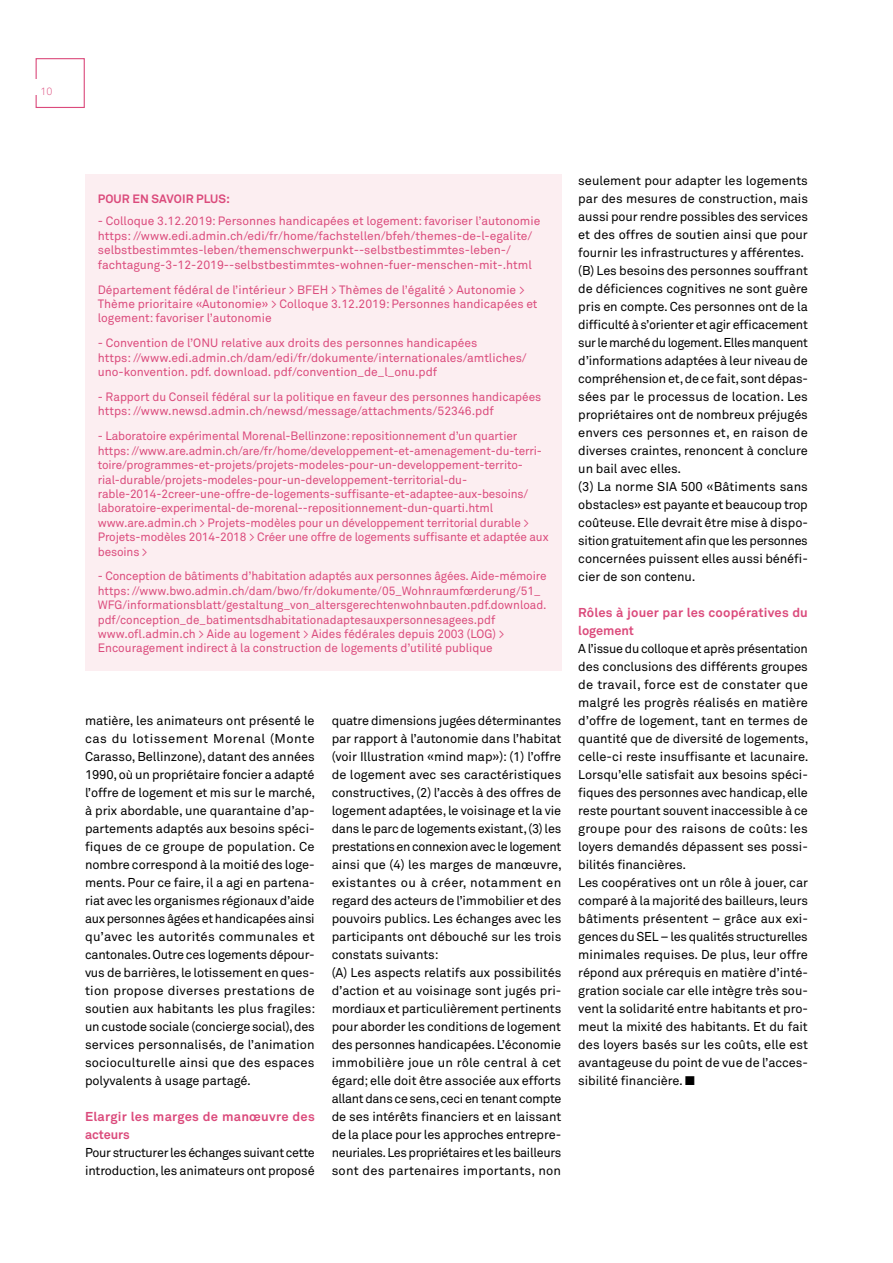
<style>
.page{position:relative;width:893px;height:1263px;background:#fff}
.page>*{position:absolute;margin:0;border:0;box-sizing:border-box;transform-origin:0 0}
.t1{font:12.75px/18px "Akkurat Std";letter-spacing:-.005em;color:#000}
.t2{font:700 12.75px/18px "Akkurat Std";letter-spacing:.015em;color:#db4b7c}
.t3{font:12.75px/18px "Akkurat Std";letter-spacing:-.025em;color:#000}
.t4{font:12px/14.4px "Akkurat Std";letter-spacing:-.005em;color:#db4b7c}
.t5{font:700 12px "Akkurat Std";letter-spacing:.01em;color:#db4b7c}
.t6{font:300 10.5px "Akkurat Std";color:#db4b7c}
</style>
<div class="page">
<div style="left:36px;top:58px;width:49px;height:50px;border:1px solid #db4b7c"></div>
<div style="left:0;top:79px;width:38px;height:16px;background:#fff"></div>
<div style="left:85px;top:174px;width:476px;height:497px;background:#fceef1"></div>
<p class="t6" style="left:40px;top:85px;width:13px">10</p>
<p class="t5" style="left:98px;top:191px;width:134px">POUR EN SAVOIR PLUS:</p>
<p class="t4" style="left:98px;top:214px;width:444px">- Colloque 3.12.2019: Personnes handicapées et logement: favoriser l’autonomie https: //www.edi.admin.ch/edi/fr/home/fachstellen/bfeh/themes-de-l-egalite/ selbstbestimmtes-leben/themenschwerpunkt--selbstbestimmtes-leben-/ fachtagung-3-12-2019--selbstbestimmtes-wohnen-fuer-menschen-mit-.html</p>
<p class="t4" style="left:98px;top:282px;width:441px">Département fédéral de l’intérieur &gt; BFEH &gt; Thèmes de l’égalité &gt; Autonomie &gt;<br>Thème prioritaire «Autonomie» &gt; Colloque 3.12.2019: Personnes handicapées et logement: favoriser l’autonomie</p>
<p class="t4" style="left:98px;top:336px;width:430px">- Convention de l’ONU relative aux droits des personnes handicapées<br>https: //www.edi.admin.ch/dam/edi/fr/dokumente/internationales/amtliches/ uno-konvention. pdf. download. pdf/convention_de_l_onu.pdf</p>
<p class="t4" style="left:98px;top:390px;width:445px">- Rapport du Conseil fédéral sur la politique en faveur des personnes handicapées https: //www.newsd.admin.ch/newsd/message/attachments/52346.pdf</p>
<p class="t4" style="left:98px;top:429px;width:452px">- Laboratoire expérimental Morenal-Bellinzone: repositionnement d’un quartier https: //www.are.admin.ch/are/fr/home/developpement-et-amenagement-du-terri&shy;toire/programmes-et-projets/projets-modeles-pour-un-developpement-territo&shy;rial-durable/projets-modeles-pour-un-developpement-territorial-du&shy;rable-2014-2creer-une-offre-de-logements-suffisante-et-adaptee-aux-besoins/ laboratoire-experimental-de-morenal--repositionnement-dun-quarti.html www.are.admin.ch &gt; Projets-modèles pour un développement territorial durable &gt; Projets-modèles 2014-2018 &gt; Créer une offre de logements suffisante et adaptée aux besoins &gt;</p>
<p class="t4" style="left:98px;top:569px;width:450px">- Conception de bâtiments d’habitation adaptés aux personnes âgées. Aide-mémoire https: //www.bwo.admin.ch/dam/bwo/fr/dokumente/05_Wohnraumfœrderung/51_ WFG/informationsblatt/gestaltung_von_altersgerechtenwohnbauten.pdf.download. pdf/conception_de_batimentsdhabitationadaptesauxpersonnesagees.pdf www.ofl.admin.ch &gt; Aide au logement &gt; Aides fédérales depuis 2003 (LOG) &gt; Encouragement indirect à la construction de logements d’utilité publique</p>
<p class="t1" style="left:85px;top:711px;width:232px;text-align:justify">matière, les animateurs ont présenté le cas du lotissement Morenal (Monte Carasso, Bellinzone), datant des années 1990, où un propriétaire foncier a adapté l’offre de logement et mis sur le marché, à prix abordable, une quarantaine d’ap&shy;partements adaptés aux besoins spéci&shy;fiques de ce groupe de population. Ce nombre correspond à la moitié des loge&shy;ments. Pour ce faire, il a agi en partena&shy;riat avec les organismes régionaux d’aide aux personnes âgées et handicapées ainsi qu’avec les autorités communales et cantonales. Outre ces logements dépour&shy;vus de barrières, le lotissement en ques&shy;tion propose diverses prestations de soutien aux habitants les plus fragiles: un custode sociale (concierge social), des services personnalisés, de l’animation socioculturelle ainsi que des espaces polyvalents à usage partagé.</p>
<p class="t2" style="left:85px;top:1107px;width:231px">Elargir les marges de manœuvre des acteurs</p>
<p class="t3" style="left:85px;top:1143px;width:231px">Pour structurer les échanges suivant cette introduction, les animateurs ont proposé</p>
<p class="t1" style="left:332px;top:711px;width:232px">quatre dimensions jugées déterminantes par rapport à l’autonomie dans l’habitat (voir Illustration «mind map»): (1) l’offre de logement avec ses caractéristiques constructives, (2) l’accès à des offres de logement adaptées, le voisinage et la vie dans le parc de logements existant, (3) les prestations en connexion avec le logement ainsi que (4) les marges de manœuvre, existantes ou à créer, notamment en regard des acteurs de l’immobilier et des pouvoirs publics. Les échanges avec les participants ont débouché sur les trois constats suivants:<br>(A) Les aspects relatifs aux possibilités d’action et au voisinage sont jugés pri&shy;mordiaux et particulièrement pertinents pour aborder les conditions de logement des personnes handicapées. L’économie immobilière joue un rôle central à cet égard; elle doit être associée aux efforts allant dans ce sens, ceci en tenant compte de ses intérêts financiers et en laissant de la place pour les approches entrepre&shy;neuriales. Les propriétaires et les bailleurs sont des partenaires importants, non</p>
<p class="t1" style="left:578px;top:171px;width:231px">seulement pour adapter les logements par des mesures de construction, mais aussi pour rendre possibles des services et des offres de soutien ainsi que pour fournir les infrastructures y afférentes. (B) Les besoins des personnes souffrant de déficiences cognitives ne sont guère pris en compte. Ces personnes ont de la difficulté à s’orienter et agir efficacement sur le marché du logement. Elles manquent d’informations adaptées à leur niveau de compréhension et, de ce fait, sont dépas&shy;sées par le processus de location. Les propriétaires ont de nombreux préjugés envers ces personnes et, en raison de diverses craintes, renoncent à conclure un bail avec elles.<br>(3) La norme SIA 500 «Bâtiments sans obstacles» est payante et beaucoup trop coûteuse. Elle devrait être mise à dispo&shy;sition gratuitement afin que les personnes concernées puissent elles aussi bénéfi&shy;cier de son contenu.</p>
<p class="t2" style="left:578px;top:603px;width:231px">Rôles à jouer par les coopératives du logement</p>
<p class="t1" style="left:578px;top:639px;width:232px">A l’issue du colloque et après présentation des conclusions des différents groupes de travail, force est de constater que malgré les progrès réalisés en matière d’offre de logement, tant en termes de quantité que de diversité de logements, celle-ci reste insuffisante et lacunaire.<br>Lorsqu’elle satisfait aux besoins spéci&shy;fiques des personnes avec handicap, elle reste pourtant souvent inaccessible à ce groupe pour des raisons de coûts: les loyers demandés dépassent ses possi&shy;bilités financières.<br>Les coopératives ont un rôle à jouer, car comparé à la majorité des bailleurs, leurs bâtiments présentent – grâce aux exi&shy;gences du SEL – les qualités structurelles minimales requises. De plus, leur offre répond aux prérequis en matière d’inté&shy;gration sociale car elle intègre très sou&shy;vent la solidarité entre habitants et pro&shy;meut la mixité des habitants. Et du fait des loyers basés sur les coûts, elle est avantageuse du point de vue de l’acces&shy;sibilité financière. ■</p>
</div>
